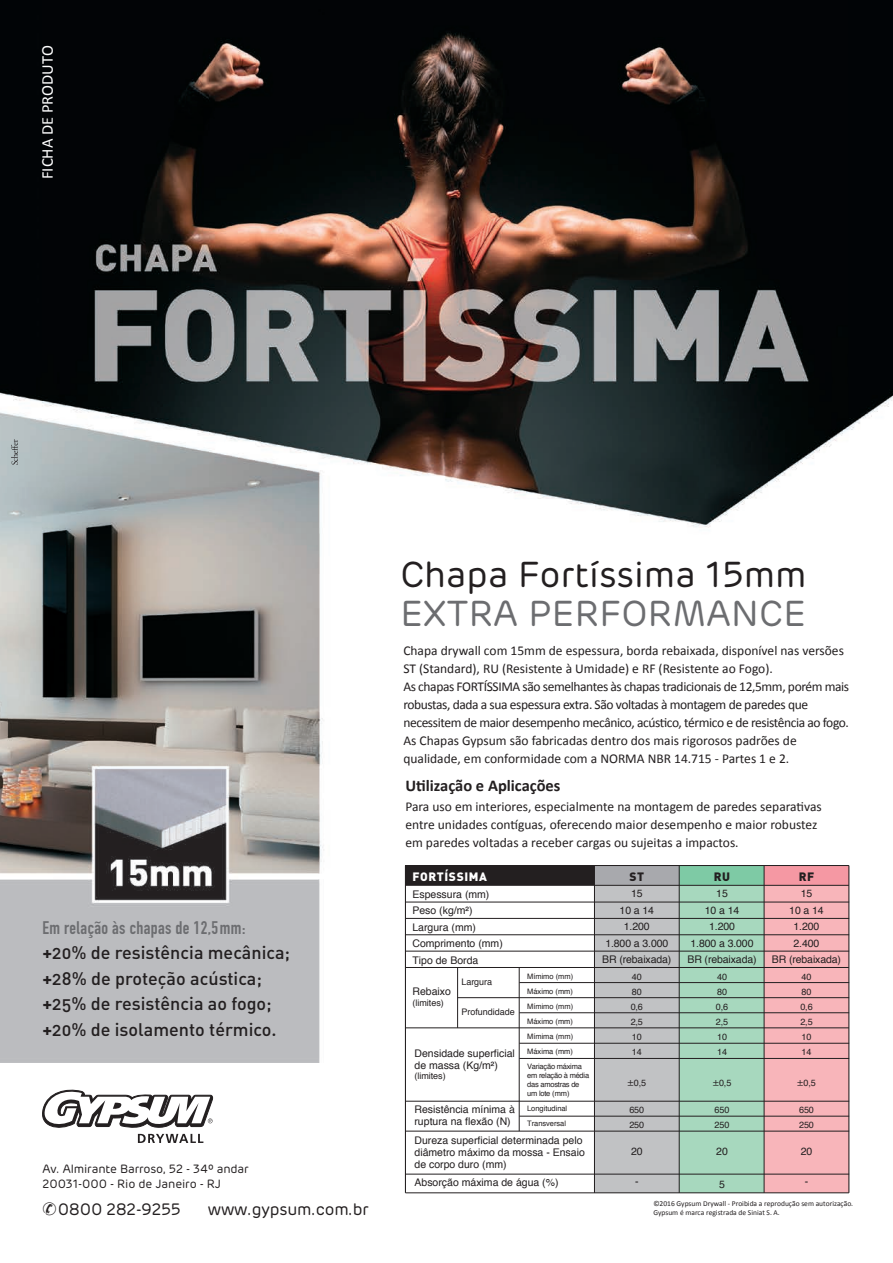
<style>
.page{position:relative;width:893px;height:1263px;background:#fff}
.page>*{position:absolute;margin:0;border:0;box-sizing:border-box;transform-origin:0 0}
.t1{font:36px "Rubrik";color:#231f20}
.t2{font:36px "Rubrik";letter-spacing:.01em;color:#6c6d70}
.t3{font:18px/25.5px "DIN Medium Alternate";color:#231f20}
.t4{font:18px "DIN Engschrift Alternate";letter-spacing:.02em;color:#6c6d70}
.t5{font:16.5px "Rubrik";letter-spacing:-.01em;color:#231f20}
.t6{font:700 16.5px "Calibri";color:#231f20}
.t7{font:16.5px "Calibri";color:#fff}
.t8{font:13.5px/18px "Calibri";color:#231f20}
.t9{font:12px/14.4px "Rubrik";letter-spacing:-.01em;color:#231f20}
.t10{font:900 12px "DIN";letter-spacing:.05em;color:#fff}
.t11{font:900 12px "DIN";color:#231f20}
.t12{font:10.5px/16.5px "Helvetica";color:#231f20}
.t13{font:9px/15px "Helvetica";letter-spacing:-.005em;color:#231f20}
.t14{font:7.5px/15px "Helvetica";letter-spacing:-.005em;color:#231f20}
.t15{font:7.5px/9px "Calibri";color:#231f20}
.t16{font:7.5px/9px "Helvetica";letter-spacing:-.03em;color:#231f20}
.s1{font-family:"DIN Bold Alternate"}
.s2{font-family:"Myriad Pro";font-size:10.5px}
</style>
<div class="page">
<img style="left:0;top:0;width:893px;height:1063px">
<svg style="left:11px;top:439px;width:7px;height:26px"></svg>
<svg style="left:42px;top:1089px;width:171px;height:54px"></svg>
<div style="left:594px;top:865px;width:85px;height:328px;background:#c1c2c4"></div>
<div style="left:764px;top:865px;width:85px;height:328px;background:#f8b5ba"></div>
<div style="left:679px;top:865px;width:85px;height:328px;background:#a7d8be"></div>
<div style="left:594px;top:865px;width:85px;height:20px;background:#a8a9ad"></div>
<div style="left:405px;top:865px;width:189px;height:20px;background:#231f20"></div>
<div style="left:764px;top:865px;width:85px;height:20px;background:#f598a3"></div>
<div style="left:679px;top:865px;width:85px;height:20px;background:#7ecaa5"></div>
<hr style="left:457px;top:967px;width:1px;height:61px;background:#231f20">
<hr style="left:519px;top:967px;width:1px;height:164px;background:#231f20">
<hr style="left:848px;top:865px;width:1px;height:328px;background:#231f20">
<hr style="left:405px;top:865px;width:1px;height:328px;background:#231f20">
<hr style="left:764px;top:865px;width:1px;height:328px;background:#231f20">
<hr style="left:405px;top:885px;width:444px;height:1px;background:#231f20">
<hr style="left:405px;top:1192px;width:444px;height:1px;background:#231f20">
<hr style="left:405px;top:865px;width:444px;height:1px;background:#231f20">
<hr style="left:405px;top:902px;width:444px;height:1px;background:#231f20">
<hr style="left:405px;top:918px;width:444px;height:1px;background:#231f20">
<hr style="left:405px;top:934px;width:444px;height:1px;background:#231f20">
<hr style="left:405px;top:951px;width:444px;height:1px;background:#231f20">
<hr style="left:405px;top:967px;width:444px;height:1px;background:#231f20">
<hr style="left:519px;top:982px;width:330px;height:1px;background:#231f20">
<hr style="left:458px;top:997px;width:391px;height:1px;background:#231f20">
<hr style="left:519px;top:1116px;width:330px;height:1px;background:#231f20">
<hr style="left:405px;top:1131px;width:444px;height:1px;background:#231f20">
<hr style="left:405px;top:1174px;width:444px;height:1px;background:#231f20">
<hr style="left:519px;top:1012px;width:330px;height:1px;background:#231f20">
<hr style="left:519px;top:1043px;width:330px;height:1px;background:#231f20">
<hr style="left:405px;top:1101px;width:444px;height:1px;background:#231f20">
<hr style="left:519px;top:1058px;width:330px;height:1px;background:#231f20">
<hr style="left:405px;top:1027px;width:444px;height:1px;background:#231f20">
<hr style="left:594px;top:865px;width:1px;height:328px;background:#231f20">
<hr style="left:679px;top:865px;width:1px;height:328px;background:#231f20">
<p class="t7" style="left:37px;top:179px;width:136px;rotate:-90deg">FICHA DE PRODUTO</p>
<h2 class="t4" style="left:43px;top:917px;width:204px">Em relação às chapas de 12,5mm:</h2>
<h2 class="t3" style="left:43px;top:939px;width:249px"><span class="s1">+</span>20% de resistência mecânica; <span class="s1">+</span>28% de proteção acústica; <span class="s1">+</span>25% de resistência ao fogo; <span class="s1">+</span>20% de isolamento térmico.</h2>
<p class="t9" style="left:43px;top:1162px;width:208px">Av. Almirante Barroso, 52 - 34º andar<br>20031-000 - Rio de Janeiro - RJ</p>
<p class="t5" style="left:208px;top:1199px;width:162px">www.gypsum.com.br</p>
<p class="t5" style="left:43px;top:1199px;width:140px">✆0800 282-9255</p>
<h1 class="t1" style="left:400px;top:553px;width:408px">Chapa Fortíssima 15mm</h1>
<h1 class="t2" style="left:400px;top:592px;width:407px">EXTRA PERFORMANCE</h1>
<p class="t8" style="left:403px;top:641px;width:447px">Chapa drywall com 15mm de espessura, borda rebaixada, disponível nas versões ST (Standard), RU (Resistente à Umidade) e RF (Resistente ao Fogo).<br>As chapas FORTÍSSIMA são semelhantes às chapas tradicionais de 12,5mm, porém mais robustas, dada a sua espessura extra. São voltadas à montagem de paredes que necessitem de maior desempenho mecânico, acústico, térmico e de resistência ao fogo.<br>As Chapas Gypsum são fabricadas dentro dos mais rigorosos padrões de qualidade, em conformidade com a NORMA NBR 14.715 - Partes 1 e 2.</p>
<p class="t6" style="left:405px;top:775px;width:157px">Utilização e Aplicações</p>
<p class="t8" style="left:405px;top:797px;width:418px">Para uso em interiores, especialmente na montagem de paredes separativas entre unidades contíguas, oferecendo maior desempenho e maior robustez em paredes voltadas a receber cargas ou sujeitas a impactos.</p>
<p class="t11" style="left:714px;top:868px;width:18px">RU</p>
<p class="t12" style="left:687px;top:885px;width:71px;text-align:center">15<br>10 a 14<br>1.200<br>1.800 a 3.000<br>BR (rebaixada)</p>
<p class="t13" style="left:716px;top:969px;width:14px">40<br>80<br>0,6<br>2,5<br>10<br>14</p>
<p class="t13" style="left:713px;top:1076px;width:20px"><span class="s2">±</span>0,5</p>
<p class="t13" style="left:715px;top:1103px;width:16px">650<br>250</p>
<p class="t12" style="left:716px;top:1143px;width:13px">20</p>
<p class="t12" style="left:719px;top:1176px;width:7px">5</p>
<p class="t10" style="left:412px;top:869px;width:76px">FORTÍSSIMA</p>
<p class="t12" style="left:412px;top:886px;width:92px">Espessura (mm)<br>Peso (kg/m²)<br>Largura (mm)<br>Comprimento (mm)<br>Tipo de Borda</p>
<p class="t12" style="left:412px;top:983px;width:40px">Rebaixo</p>
<p class="t13" style="left:412px;top:995px;width:33px">(limites)</p>
<p class="t11" style="left:629px;top:868px;width:16px">ST</p>
<p class="t12" style="left:602px;top:885px;width:71px;text-align:center">15<br>10 a 14<br>1.200<br>1.800 a 3.000<br>BR (rebaixada)</p>
<p class="t13" style="left:631px;top:969px;width:14px">40<br>80<br>0,6<br>2,5<br>10<br>14</p>
<p class="t13" style="left:627px;top:1076px;width:20px"><span class="s2">±</span>0,5</p>
<p class="t13" style="left:629px;top:1103px;width:16px">650<br>250</p>
<p class="t12" style="left:631px;top:1143px;width:13px">20</p>
<p class="t12" style="left:635px;top:1173px;width:5px">-</p>
<p class="t11" style="left:799px;top:868px;width:17px">RF</p>
<p class="t12" style="left:772px;top:885px;width:71px;text-align:center">15<br>10 a 14<br>1.200<br>2.400<br>BR (rebaixada)</p>
<p class="t13" style="left:800px;top:969px;width:14px">40<br>80<br>0,6<br>2,5<br>10<br>14</p>
<p class="t13" style="left:797px;top:1076px;width:20px"><span class="s2">±</span>0,5</p>
<p class="t13" style="left:799px;top:1103px;width:16px">650<br>250</p>
<p class="t12" style="left:801px;top:1143px;width:13px">20</p>
<p class="t12" style="left:805px;top:1173px;width:5px">-</p>
<p class="t14" style="left:527px;top:969px;width:56px">Mímimo (mm)<br>Máximo (mm)<br>Mímimo (mm)<br>Máximo (mm)<br>Mímima (mm)<br>Máxima (mm)<br>Variação máxima</p>
<p class="t16" style="left:527px;top:1071px;width:64px">em relação à média das amostras de um lote (mm)</p>
<p class="t14" style="left:527px;top:1101px;width:42px">Longitudinal<br>Transversal</p>
<p class="t13" style="left:461px;top:974px;width:32px">Largura</p>
<p class="t13" style="left:461px;top:1004px;width:55px">Profundidade</p>
<p class="t12" style="left:414px;top:1047px;width:102px;line-height:12px">Densidade superficial de massa (Kg/m²)</p>
<p class="t13" style="left:414px;top:1069px;width:33px">(limites)</p>
<p class="t12" style="left:414px;top:1103px;width:102px;line-height:12px">Resistência mínima à ruptura na flexão (N)</p>
<p class="t12" style="left:414px;top:1134px;width:172px;line-height:12px">Dureza superficial determinada pelo diâmetro máximo da mossa - Ensaio de corpo duro (mm)</p>
<p class="t12" style="left:414px;top:1174px;width:146px">Absorção máxima de água (%)</p>
<p class="t15" style="left:653px;top:1199px;width:201px">©2016 Gypsum Drywall - Proibida a reprodução sem autorização.<br>Gypsum é marca registrada de Siniat S. A.</p>
</div>
